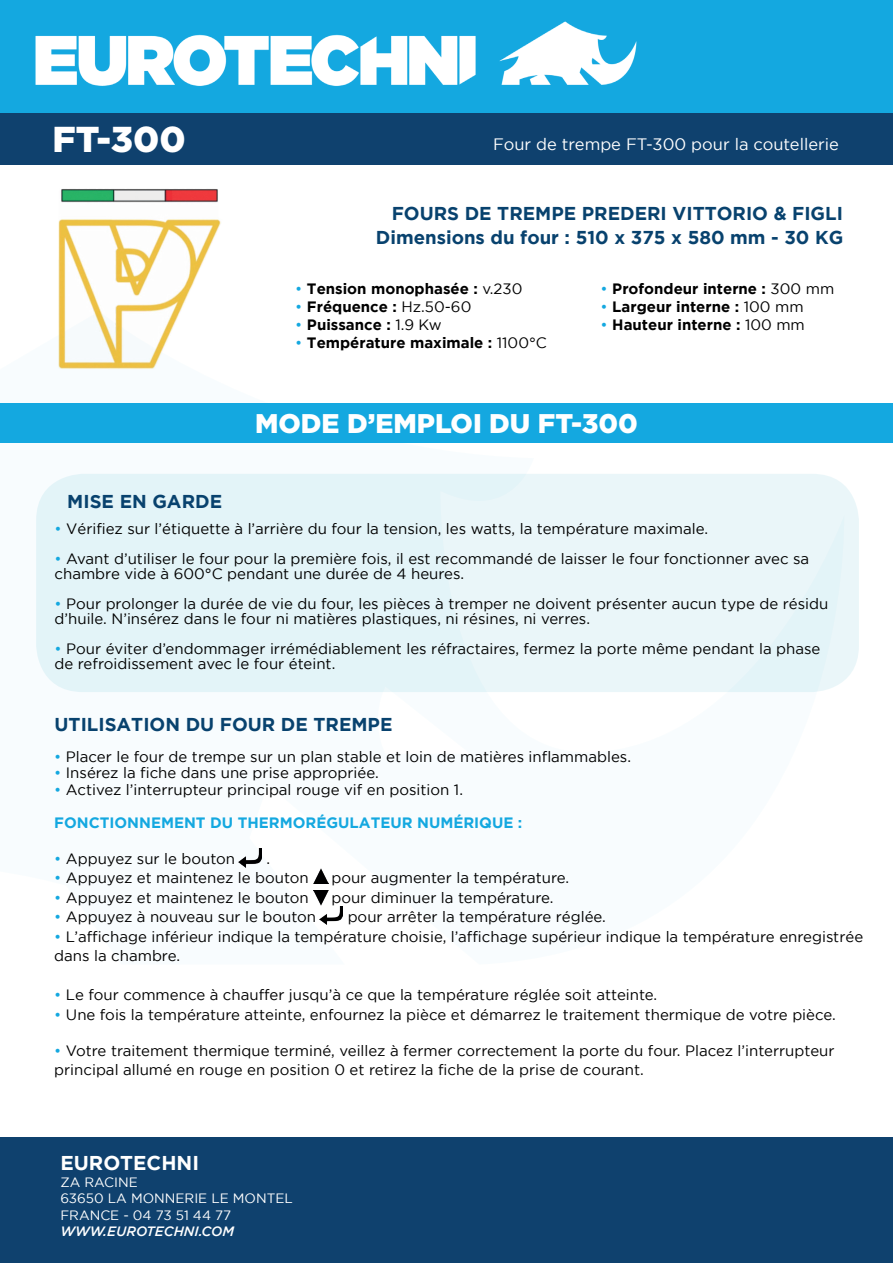
<style>
.page{position:relative;width:893px;height:1263px;background:#fff}
.page>*{position:absolute;margin:0;border:0;box-sizing:border-box;transform-origin:0 0}
.t1{font:900 36px "Gotham";color:#fff}
.t2{font:900 27px "Gotham";color:#fff}
.t3{font:700 19.95px "Gotham";color:#fff}
.t4{font:700 18.6px "Gotham";color:#08426e}
.t5{font:16.5px "Gotham";color:#fff}
.t6{font:15px/15px "Gotham";color:#000}
.t7{font:700 15px "Gotham";color:#000}
.t8{font:700 15px "Gotham";color:#14a8e0}
.t9{font:13.5px/16.5px "Gotham";color:#fff}
.t10{font:500 13.5px "Gotham";color:#fff}
.s1{font-weight:400;color:#14a8e0}
.s2{font-weight:400}
.s3{color:#14a8e0}
</style>
<div class="page">
<svg style="left:0;top:442px;width:855px;height:478px"></svg>
<div style="left:0;top:1137px;width:893px;height:126px;background:#0f416e"></div>
<div style="left:0;top:0;width:893px;height:115px;background:#14a8e0"></div>
<img style="left:35px;top:21px;width:602px;height:65px">
<div style="left:0;top:114px;width:893px;height:51px;background:#0f416e"></div>
<img style="left:58px;top:189px;width:163px;height:180px">
<div style="left:0;top:403px;width:893px;height:39px;background:#14a8e0"></div>
<img style="left:239px;top:849px;width:23px;height:18px">
<img style="left:313px;top:869px;width:15px;height:15px">
<img style="left:313px;top:890px;width:15px;height:15px">
<img style="left:320px;top:906px;width:22px;height:19px">
<h1 class="t1" style="left:52px;top:118px;width:135px">FT-300</h1>
<p class="t5" style="left:493px;top:135px;width:347px">Four de trempe FT-300 pour la coutellerie</p>
<p class="t4" style="left:392px;top:202px;width:453px">FOURS DE TREMPE PREDERI VITTORIO &amp; FIGLI</p>
<p class="t4" style="left:376px;top:226px;width:469px">Dimensions du four : 510 x 375 x 580 mm - 30 KG</p>
<p class="t7" style="left:295px;top:280px;width:229px"><span class="s1">•</span> Tension monophasée : <span class="s2">v.230</span></p>
<p class="t7" style="left:295px;top:298px;width:178px"><span class="s1">•</span> Fréquence : <span class="s2">Hz.50-60</span></p>
<p class="t7" style="left:295px;top:316px;width:148px"><span class="s1">•</span> Puissance : <span class="s2">1.9 Kw</span></p>
<p class="t7" style="left:295px;top:334px;width:253px"><span class="s1">•</span> Température maximale : <span class="s2">1100°C</span></p>
<p class="t7" style="left:601px;top:280px;width:235px"><span class="s1">•</span> Profondeur interne : <span class="s2">300 mm</span></p>
<p class="t7" style="left:601px;top:298px;width:204px"><span class="s1">•</span> Largeur interne : <span class="s2">100 mm</span></p>
<p class="t7" style="left:601px;top:316px;width:206px"><span class="s1">•</span> Hauteur interne : <span class="s2">100 mm</span></p>
<h2 class="t2" style="left:255px;top:408px;width:384px">MODE D’EMPLOI DU FT-300</h2>
<p class="t4" style="left:67px;top:490px;width:156px">MISE EN GARDE</p>
<p class="t6" style="left:55px;top:521px;width:655px"><span class="s3">•</span> Vérifiez sur l’étiquette à l’arrière du four la tension, les watts, la température maximale.</p>
<p class="t6" style="left:55px;top:551px;width:756px"><span class="s3">•</span> Avant d’utiliser le four pour la première fois, il est recommandé de laisser le four fonctionner avec sa chambre vide à 600°C pendant une durée de 4 heures.</p>
<p class="t6" style="left:55px;top:596px;width:775px"><span class="s3">•</span> Pour prolonger la durée de vie du four, les pièces à tremper ne doivent présenter aucun type de résidu d’huile. N’insérez dans le four ni matières plastiques, ni résines, ni verres.</p>
<p class="t6" style="left:55px;top:641px;width:767px"><span class="s3">•</span> Pour éviter d’endommager irrémédiablement les réfractaires, fermez la porte même pendant la phase de refroidissement avec le four éteint.</p>
<p class="t4" style="left:55px;top:714px;width:339px">UTILISATION DU FOUR DE TREMPE</p>
<p class="t6" style="left:54px;top:748px;width:578px"><span class="s3">•</span> Placer le four de trempe sur un plan stable et loin de matières inflammables.</p>
<p class="t6" style="left:54px;top:765px;width:326px"><span class="s3">•</span> Insérez la fiche dans une prise appropriée.</p>
<p class="t6" style="left:54px;top:781px;width:410px"><span class="s3">•</span> Activez l’interrupteur principal rouge vif en position 1.</p>
<p class="t8" style="left:54px;top:813px;width:470px">FONCTIONNEMENT DU THERMORÉGULATEUR NUMÉRIQUE :</p>
<p class="t6" style="left:54px;top:850px;width:182px"><span class="s3">•</span> Appuyez sur le bouton</p>
<p class="t6" style="left:267px;top:850px;width:5px">.</p>
<p class="t6" style="left:54px;top:870px;width:256px"><span class="s3">•</span> Appuyez et maintenez le bouton</p>
<p class="t6" style="left:331px;top:870px;width:239px">pour augmenter la température.</p>
<p class="t6" style="left:54px;top:889px;width:256px"><span class="s3">•</span> Appuyez et maintenez le bouton</p>
<p class="t6" style="left:331px;top:889px;width:224px">pour diminuer la température.</p>
<p class="t6" style="left:54px;top:909px;width:263px"><span class="s3">•</span> Appuyez à nouveau sur le bouton</p>
<p class="t6" style="left:348px;top:909px;width:260px">pour arrêter la température réglée.</p>
<p class="t6" style="left:54px;top:926px;width:810px;line-height:19.5px"><span class="s3">•</span> L’affichage inférieur indique la température choisie, l’affichage supérieur indique la température enregistrée dans la chambre.</p>
<p class="t6" style="left:54px;top:987px;width:604px"><span class="s3">•</span> Le four commence à chauffer jusqu’à ce que la température réglée soit atteinte.</p>
<p class="t6" style="left:54px;top:1006px;width:783px"><span class="s3">•</span> Une fois la température atteinte, enfournez la pièce et démarrez le traitement thermique de votre pièce.</p>
<p class="t6" style="left:54px;top:1040px;width:782px;line-height:19.5px"><span class="s3">•</span> Votre traitement thermique terminé, veillez à fermer correctement la porte du four. Placez l’interrupteur principal allumé en rouge en position 0 et retirez la fiche de la prise de courant.</p>
<h3 class="t3" style="left:60px;top:1151px;width:140px">EUROTECHNI</h3>
<p class="t9" style="left:60px;top:1173px;width:234px">ZA RACINE<br>63650 LA MONNERIE LE MONTEL<br>FRANCE - 04 73 51 44 77</p>
<p class="t10" style="left:60px;top:1224px;width:175px">WWW.EUROTECHNI.COM</p>
</div>
